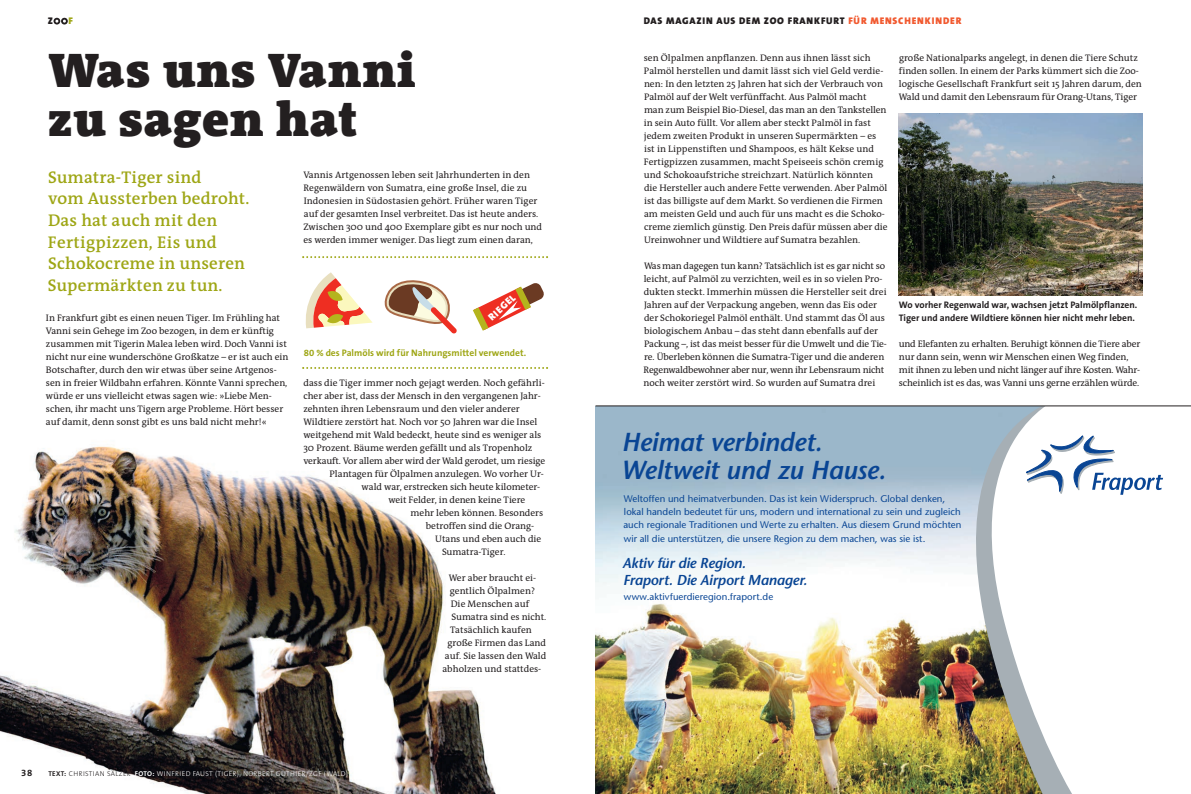
<style>
.page{position:relative;width:1191px;height:794px;background:#fff}
.page>*{position:absolute;margin:0;border:0;box-sizing:border-box;transform-origin:0 0}
.t1{font:900 49px/48.6px "The Antiqua B9";letter-spacing:.02em;color:#231f20}
.t2{font:italic 600 26px/28.1px "Stone Sans";letter-spacing:-.01em;color:#094594}
.t3{font:600 17px/21.6px "The Antiqua B6";letter-spacing:.015em;color:#9ea615}
.t4{font:italic 600 14.4px/17.3px "Stone Sans";letter-spacing:-.015em;color:#094594}
.t5{font:900 10px "The Sans B9";color:#fff}
.t6{font:900 9.7px "The Sans B9";letter-spacing:.08em;color:#231f20}
.t7{font:900 9.7px "The Sans B9";color:#9ea615}
.t8{font:9.6px/13.2px "Stone Sans";letter-spacing:.005em;color:#094594}
.t9{font:9.5px/13px "The Antiqua B5";color:#231f20}
.t10{font:700 9.5px/13px "The Sans B7";color:#231f20}
.t11{font:700 9.5px "The Sans B7";color:#9ea615}
.t12{font:300 7px "The Sans B3";letter-spacing:.05em;color:#fff}
.s1{font-family:"The Sans B7";font-weight:700;color:#231f20}
.s2{color:#231f20}
.s3{font-family:"The Sans B7";font-weight:700}
.s4{color:#f1592f}
</style>
<div class="page">
<img style="left:0;top:446px;width:496px;height:348px">
<svg style="left:54px;top:18px;width:14px;height:7px"></svg>
<svg style="left:305px;top:272px;width:67px;height:56px"></svg>
<svg style="left:384px;top:280px;width:73px;height:54px"></svg>
<svg style="left:473px;top:283px;width:71px;height:48px"></svg>
<svg style="left:302px;top:367px;width:246px;height:2px"></svg>
<svg style="left:302px;top:256px;width:246px;height:2px"></svg>
<img style="left:595px;top:407px;width:292px;height:387px">
<img style="left:887px;top:407px;width:185px;height:387px">
<svg style="left:1019px;top:428px;width:144px;height:96px"></svg>
<img style="left:899px;top:113px;width:243px;height:182px">
<hr style="left:595px;top:406px;width:596px;height:1px;background:#231f20">
<p class="t6" style="left:48px;top:16px;width:7px">Z</p>
<p class="t7" style="left:68px;top:16px;width:6px">F</p>
<h1 class="t1" style="left:48px;top:52px;width:369px">Was uns Vanni zu sagen hat</h1>
<h3 class="t3" style="left:48px;top:168px;width:203px">Sumatra-Tiger sind<br>vom Aussterben bedroht.<br>Das hat auch mit den<br>Fertigpizzen, Eis und<br>Schokocreme in unseren<br>Supermärkten zu tun.</h3>
<p class="t9" style="left:303px;top:169px;width:240px">Vannis Artgenossen leben seit Jahrhunderten in den Regenwäldern von Sumatra, eine große Insel, die zu Indonesien in Südostasien gehört. Früher waren Tiger auf der gesamten Insel verbreitet. Das ist heute anders.<br>Zwischen 300 und 400 Exemplare gibt es nur noch und es werden immer weniger. Das liegt zum einen daran,</p>
<p class="t5" style="left:486px;top:315px;width:35px;rotate:-43deg">RIEGEL</p>
<p class="t11" style="left:304px;top:348px;width:224px">80 % des Palmöls wird für Nahrungsmittel verwendet.</p>
<p class="t9" style="left:46px;top:312px;width:244px">In Frankfurt gibt es einen neuen Tiger. Im Frühling hat Vanni sein Gehege im Zoo bezogen, in dem er künftig zusammen mit Tigerin Malea leben wird. Doch Vanni ist nicht nur eine wunderschöne Großkatze – er ist auch ein Botschafter, durch den wir etwas über seine Artgenos - sen in freier Wildbahn erfahren. Könnte Vanni sprechen, würde er uns vielleicht etwas sagen wie: »Liebe Men&shy;schen, ihr macht uns Tigern arge Probleme. Hört besser auf damit, denn sonst gibt es uns bald nicht mehr!«</p>
<p class="t9" style="left:303px;top:377px;width:243px">dass die Tiger immer noch gejagt werden. Noch gefährli-</p>
<p class="t9" style="left:303px;top:390px;width:239px">cher aber ist, dass der Mensch in den vergangenen Jahr-</p>
<p class="t9" style="left:303px;top:403px;width:218px">zehnten ihren Lebensraum und den vieler anderer</p>
<p class="t9" style="left:303px;top:416px;width:235px">Wildtiere zerstört hat. Noch vor 50 Jahren war die Insel</p>
<p class="t9" style="left:303px;top:429px;width:239px">weitgehend mit Wald bedeckt, heute sind es weniger als</p>
<p class="t9" style="left:303px;top:442px;width:230px">30 Prozent. Bäume werden gefällt und als Tropenholz</p>
<p class="t9" style="left:303px;top:455px;width:243px">verkauft. Vor allem aber wird der Wald gerodet, um riesige</p>
<p class="t9" style="left:329px;top:468px;width:216px">Plantagen für Ölpalmen anzulegen. Wo vorher Ur-</p>
<p class="t9" style="left:362px;top:481px;width:180px">wald war, erstrecken sich heute kilometer-</p>
<p class="t9" style="left:388px;top:494px;width:138px">weit Felder, in denen keine Tiere</p>
<p class="t9" style="left:410px;top:507px;width:134px">mehr leben können. Besonders</p>
<p class="t9" style="left:426px;top:520px;width:110px">betroffen sind die Orang-</p>
<p class="t9" style="left:435px;top:533px;width:108px">Utans und eben auch die</p>
<p class="t9" style="left:442px;top:546px;width:65px">Sumatra-Tiger.</p>
<p class="t9" style="left:449px;top:572px;width:89px">Wer aber braucht ei-</p>
<p class="t9" style="left:450px;top:585px;width:87px">gentlich Ölpalmen?</p>
<p class="t9" style="left:451px;top:598px;width:80px">Die Menschen auf</p>
<p class="t9" style="left:451px;top:611px;width:96px">Sumatra sind es nicht.</p>
<p class="t9" style="left:450px;top:624px;width:83px">Tatsächlich kaufen</p>
<p class="t9" style="left:447px;top:637px;width:100px">große Firmen das Land</p>
<p class="t9" style="left:445px;top:650px;width:103px">auf. Sie lassen den Wald</p>
<p class="t9" style="left:442px;top:663px;width:100px">abholzen und stattdes-</p>
<p class="t10" style="left:21px;top:767px;width:12px">38</p>
<p class="t12" style="left:48px;top:770px;width:301px"><span class="s1">TEXT:</span> <span class="s2">CHRISTIAN SÄLZER</span> <span class="s3">FOTO:</span> WINFRIED FAUST (TIGER), NORBERT GUTHIER/ZGF (WALD)</p>
<p class="t6" style="left:644px;top:16px;width:319px">DAS MAGAZIN AUS DEM ZOO FRANKFURT <span class="s4">FÜR MENSCHENKINDER</span></p>
<p class="t9" style="left:643px;top:52px;width:245px">sen Ölpalmen anpflanzen. Denn aus ihnen lässt sich Palmöl herstellen und damit lässt sich viel Geld verdie&shy;nen: In den letzten 25 Jahren hat sich der Verbrauch von Palmöl auf der Welt verfünffacht. Aus Palmöl macht man zum Beispiel Bio-Diesel, das man an den Tankstellen in sein Auto füllt. Vor allem aber steckt Palmöl in fast jedem zweiten Produkt in unseren Supermärkten – es ist in Lippenstiften und Shampoos, es hält Kekse und Fertigpizzen zusammen, macht Speiseeis schön cremig und Schokoaufstriche streichzart. Natürlich könnten die Hersteller auch andere Fette verwenden. Aber Palmöl ist das billigste auf dem Markt. So verdienen die Firmen am meisten Geld und auch für uns macht es die Schoko&shy;creme ziemlich günstig. Den Preis dafür müssen aber die Ureinwohner und Wildtiere auf Sumatra bezahlen.</p>
<p class="t9" style="left:643px;top:260px;width:245px">Was man dagegen tun kann? Tatsächlich ist es gar nicht so leicht, auf Palmöl zu verzichten, weil es in so vielen Pro&shy;duk ten steckt. Immerhin müssen die Hersteller seit drei Jahren auf der Verpackung angeben, wenn das Eis oder der Schokoriegel Palmöl enthält. Und stammt das Öl aus biologischem Anbau – das steht dann ebenfalls auf der Packung –, ist das meist besser für die Umwelt und die Tie - re. Überleben können die Sumatra-Tiger und die ande ren Regenwaldbewohner aber nur, wenn ihr Lebensraum nicht noch weiter zerstört wird. So wurden auf Sumatra drei</p>
<p class="t9" style="left:899px;top:52px;width:244px">große Nationalparks angelegt, in denen die Tiere Schutz finden sollen. In einem der Parks kümmert sich die Zoo&shy;logische Gesellschaft Frankfurt seit 15 Jahren darum, den Wald und damit den Lebensraum für Orang-Utans, Tiger</p>
<p class="t10" style="left:899px;top:299px;width:240px">Wo vorher Regenwald war, wachsen jetzt Palmölpflanzen.<br>Tiger und andere Wildtiere können hier nicht mehr leben.</p>
<p class="t9" style="left:898px;top:338px;width:243px">und Elefanten zu erhalten. Beruhigt können die Tiere aber nur dann sein, wenn wir Menschen einen Weg finden, mit ihnen zu leben und nicht länger auf ihre Kosten. Wahr&shy;scheinlich ist es das, was Vanni uns gerne erzählen würde.</p>
<h2 class="t2" style="left:621px;top:427px;width:266px">Heimat verbindet.<br>Weltweit und zu Hause.</h2>
<p class="t8" style="left:623px;top:492px;width:339px">Weltoffen und heimatverbunden. Das ist kein Widerspruch. Global denken, lokal handeln bedeutet für uns, modern und international zu sein und zugleich auch regionale Traditionen und Werte zu erhalten. Aus diesem Grund möchten wir all die unterstützen, die unsere Region zu dem machen, was sie ist.</p>
<h3 class="t4" style="left:622px;top:554px;width:186px">Aktiv für die Region.<br>Fraport. Die Airport Manager.</h3>
<p class="t8" style="left:624px;top:590px;width:151px">www.aktivfuerdieregion.fraport.de</p>
</div>
